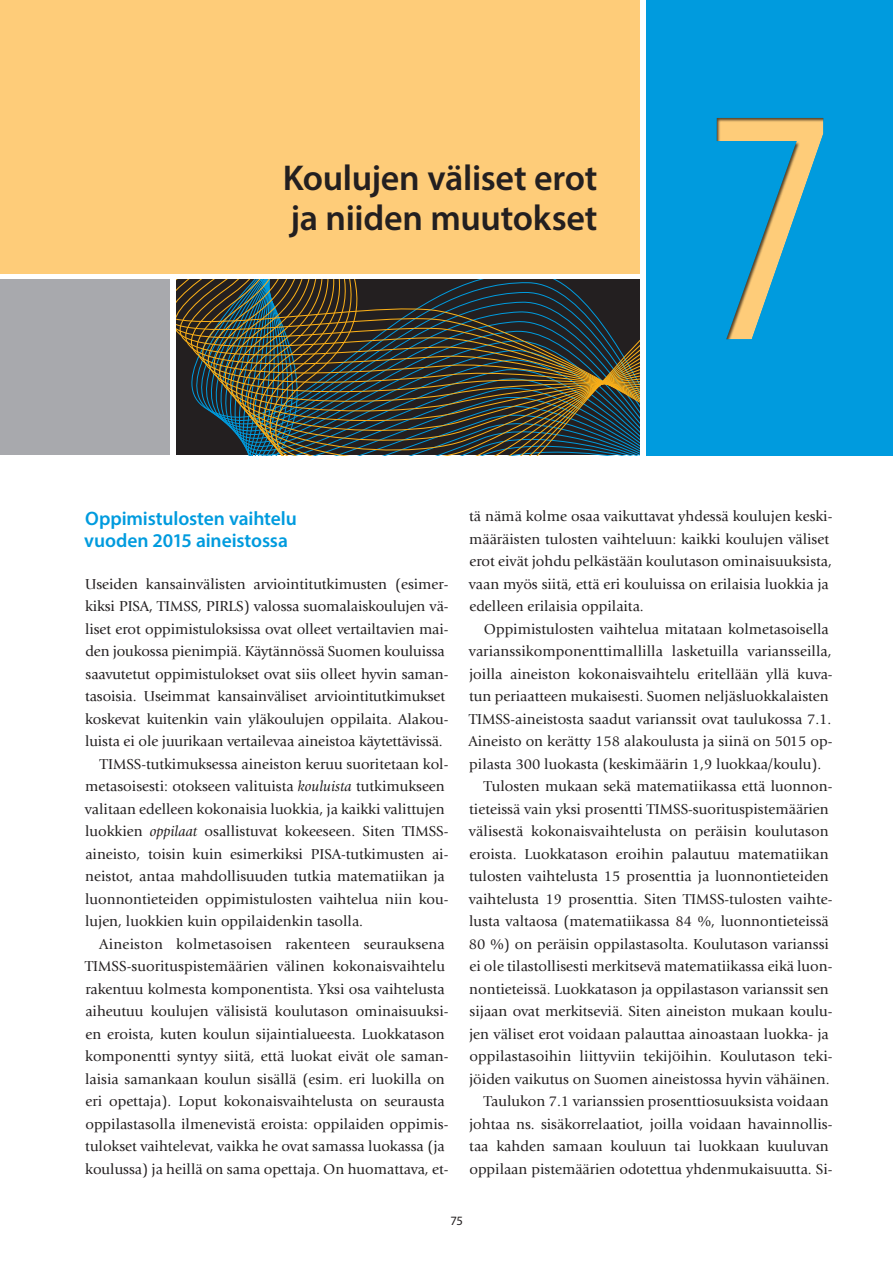
<style>
.page{position:relative;width:893px;height:1263px;background:#fff}
.page>*{position:absolute;margin:0;border:0;box-sizing:border-box;transform-origin:0 0}
.t1{font:condensed 340.5px "Myriad Pro";color:#fecc79}
._10__Luvun_otsikko{font:600 36px/40.5px "Myriad Pro";letter-spacing:-.01em;color:#231f20}
._21__Väliotsikko_1_y{font:600 19.5px/22.5px "Myriad Pro";letter-spacing:-.01em;color:#009bde}
._35__Leipäteksti{font:15px/22.5px "Giovanni";color:#231f20}
._40__Leipäteksti_ilm{font:15px/22.5px "Giovanni";letter-spacing:-.005em;color:#231f20}
.t2{font:12.75px "Myriad Pro";color:#231f20}
.s1{font-style:italic}
</style>
<div class="page">
<div style="left:0;top:0;width:640px;height:273px;background:#fecc79"></div>
<div style="left:645px;top:0;width:248px;height:455px;background:#009bde"></div>
<svg style="left:176px;top:279px;width:464px;height:176px;background:#3a3f34"></svg>
<div style="left:0;top:279px;width:170px;height:176px;background:#a8a9ad"></div>
<p class="_10__Luvun_otsikko" style="left:283px;top:157px;width:316px">Koulujen väliset erot ja niiden muutokset</p>
<h1 class="t1" style="left:704px;top:21px;width:133px">7</h1>
<p class="_21__Väliotsikko_1_y" style="left:84px;top:506px;width:214px">Oppimistulosten vaihtelu vuoden 2015 aineistossa</p>
<p class="_40__Leipäteksti_ilm" style="left:85px;top:573px;width:365px">Useiden kansainvälisten arviointitutkimusten (esimer&shy;kiksi PISA, TIMSS, PIRLS) valossa suomalaiskoulujen vä&shy;liset erot oppimistuloksissa ovat olleet vertailtavien mai&shy;den joukossa pienimpiä. Käytännössä Suomen kouluissa saavutetut oppimistulokset ovat siis olleet hyvin saman&shy;tasoisia. Useimmat kansainväliset arviointitutkimukset koskevat kuitenkin vain yläkoulujen oppilaita. Alakou&shy;luista ei ole juurikaan vertailevaa aineistoa käytettävissä.</p>
<p class="_35__Leipäteksti" style="left:85px;top:753px;width:365px;text-indent:15px">TIMSS-tutkimuksessa aineiston keruu suoritetaan kol&shy;metasoisesti: otokseen valituista <span class="s1">kouluista</span> tutkimukseen valitaan edelleen kokonaisia luokkia, ja kaikki valittujen luokkien <span class="s1">oppilaat</span> osallistuvat kokeeseen. Siten TIMSS&shy;aineisto, toisin kuin esimerkiksi PISA-tutkimusten ai&shy;neistot, antaa mahdollisuuden tutkia matematiikan ja luonnontieteiden oppimistulosten vaihtelua niin kou&shy;lujen, luokkien kuin oppilaidenkin tasolla.</p>
<p class="_35__Leipäteksti" style="left:85px;top:933px;width:365px;text-indent:14px">Aineiston kolmetasoisen rakenteen seurauksena TIMSS-suorituspistemäärien välinen kokonaisvaihtelu rakentuu kolmesta komponentista. Yksi osa vaihtelusta aiheutuu koulujen välisistä koulutason ominaisuuksi&shy;en eroista, kuten koulun sijaintialueesta. Luokkatason komponentti syntyy siitä, että luokat eivät ole saman&shy;laisia samankaan koulun sisällä (esim. eri luokilla on eri opettaja). Loput kokonaisvaihtelusta on seurausta oppilastasolla ilmenevistä eroista: oppilaiden oppimis&shy;tulokset vaihtelevat, vaikka he ovat samassa luokassa (ja koulussa) ja heillä on sama opettaja. On huomattava, et-</p>
<p class="_35__Leipäteksti" style="left:469px;top:505px;width:365px">tä nämä kolme osaa vaikuttavat yhdessä koulujen keski&shy;määräisten tulosten vaihteluun: kaikki koulujen väliset erot eivät johdu pelkästään koulutason ominaisuuksista, vaan myös siitä, että eri kouluissa on erilaisia luokkia ja edelleen erilaisia oppilaita.</p>
<p class="_35__Leipäteksti" style="left:468px;top:618px;width:366px;text-indent:16px">Oppimistulosten vaihtelua mitataan kolmetasoisella varianssikomponenttimallilla lasketuilla variansseilla, joilla aineiston kokonaisvaihtelu eritellään yllä kuva&shy;tun periaatteen mukaisesti. Suomen neljäsluokkalaisten TIMSS-aineistosta saadut varianssit ovat taulukossa 7.1.<br>Aineisto on kerätty 158 alakoulusta ja siinä on 5015 op&shy;pilasta 300 luokasta (keskimäärin 1,9 luokkaa/koulu).</p>
<p class="_35__Leipäteksti" style="left:469px;top:775px;width:365px;text-indent:15px">Tulosten mukaan sekä matematiikassa että luonnon&shy;tieteissä vain yksi prosentti TIMSS-suorituspistemäärien välisestä kokonaisvaihtelusta on peräisin koulutason eroista. Luokkatason eroihin palautuu matematiikan tulosten vaihtelusta 15 prosenttia ja luonnontieteiden vaihtelusta 19 prosenttia. Siten TIMSS-tulosten vaihte&shy;lusta valtaosa (matematiikassa 84 %, luonnontieteissä 80 %) on peräisin oppilastasolta. Koulutason varianssi ei ole tilastollisesti merkitsevä matematiikassa eikä luon&shy;nontieteissä. Luokkatason ja oppilastason varianssit sen sijaan ovat merkitseviä. Siten aineiston mukaan koulu&shy;jen väliset erot voidaan palauttaa ainoastaan luokka- ja oppilastasoihin liittyviin tekijöihin. Koulutason teki&shy;jöiden vaikutus on Suomen aineistossa hyvin vähäinen.</p>
<p class="_35__Leipäteksti" style="left:469px;top:1090px;width:365px;text-indent:15px">Taulukon 7.1 varianssien prosenttiosuuksista voidaan johtaa ns. sisäkorrelaatiot, joilla voidaan havainnollis&shy;taa kahden samaan kouluun tai luokkaan kuuluvan oppilaan pistemäärien odotettua yhdenmukaisuutta. Si-</p>
<p class="t2" style="left:450px;top:1212px;width:14px">75</p>
</div>
